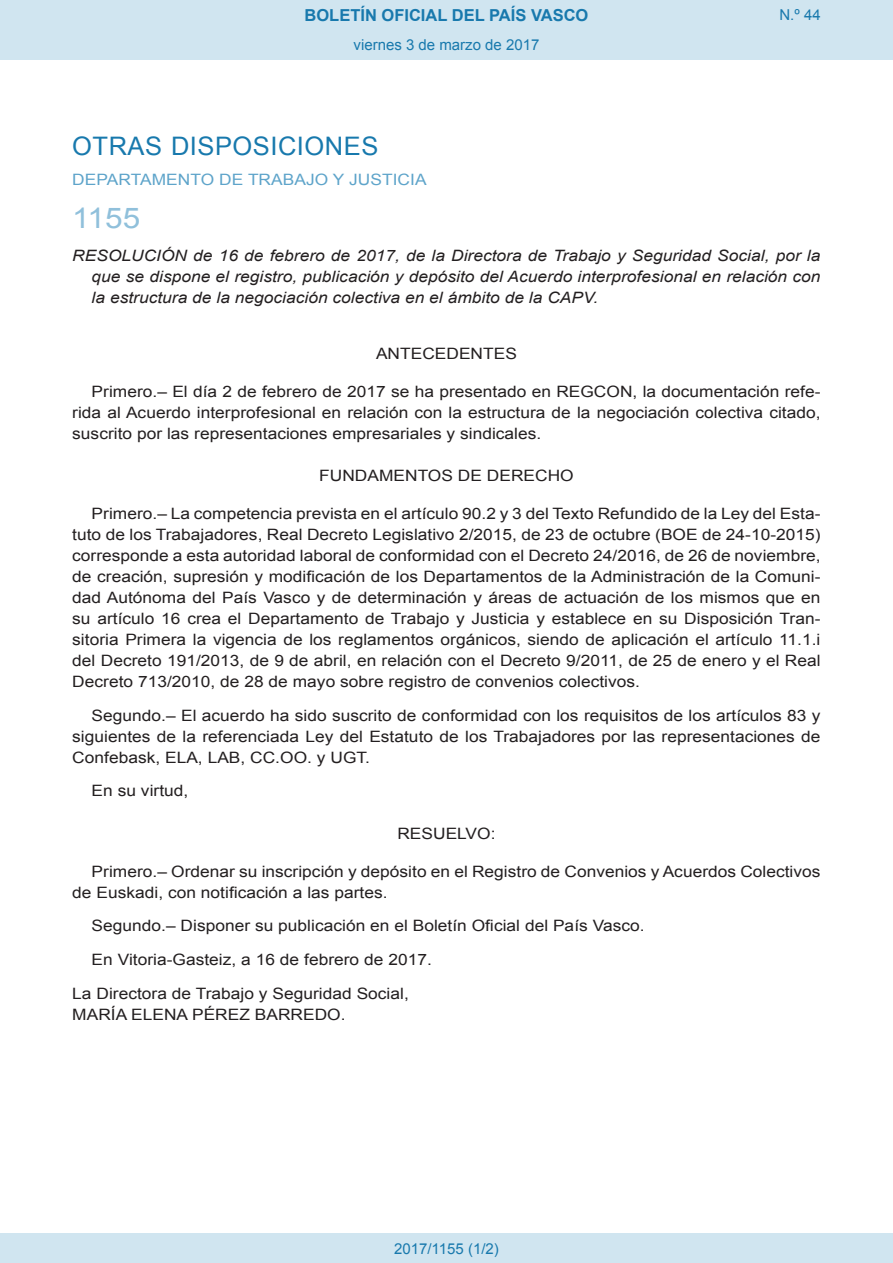
<style>
.page{position:relative;width:893px;height:1263px;background:#fff}
.page>*{position:absolute;margin:0;border:0;box-sizing:border-box;transform-origin:0 0}
.BOPVOrden{font:28.5px "Arial";color:#90c0db;scale:1.11 1}
.BOPVSeccion{font:25.5px "Arial";letter-spacing:.02em;color:#1879ad}
.t1{font:700 16.5px "Arial";color:#1879ad}
.BOPVDetalle{font:15.6px/21px "Arial";color:#231f20;text-align:justify;scale:1.11 1}
.BOPVTitulo{font:italic 15.6px/21px "Arial";color:#231f20;text-align:justify;scale:1.11 1}
.BOPVClave{font:15.6px "Arial";color:#231f20;scale:1.11 1}
.BOPVFirmaLugFec{font:15.6px "Arial";color:#231f20;scale:1.11 1}
.BOPVFirmaPuesto{font:15.6px "Arial";color:#231f20;scale:1.11 1}
.BOPVOrganismo{font:15.6px "Arial";letter-spacing:.005em;color:#5ea4ca;scale:1.11 1}
.BOPVFirmaNombre{font:15.6px "Arial";color:#231f20;scale:1.11 1}
.Paginacion_Centro{font:15px "Arial";color:#1879ad}
</style>
<div class="page">
<div style="left:0;top:0;width:893px;height:60px;background:#d0e5f0"></div>
<div style="left:0;top:1233px;width:893px;height:30px;background:#d0e5f0"></div>
<p class="t1" style="left:305px;top:4px;width:285px">BOLETÍN OFICIAL DEL PAÍS VASCO</p>
<p class="Paginacion_Centro" style="left:353px;top:35px;width:187px">viernes 3 de marzo de 2017</p>
<p class="Paginacion_Centro" style="left:779px;top:5px;width:43px">N.º 44</p>
<p class="BOPVSeccion" style="left:72px;top:129px;width:308px">OTRAS DISPOSICIONES</p>
<p class="BOPVOrganismo" style="left:72px;top:169px;width:321px">DEPARTAMENTO DE TRABAJO Y JUSTICIA</p>
<p class="BOPVOrden" style="left:72px;top:199px;width:63px">1155</p>
<p class="BOPVTitulo" style="left:92px;top:246px;width:658px;text-indent:-19px">RESOLUCIÓN de 16 de febrero de 2017, de la Directora de Trabajo y Seguridad Social, por la que se dispone el registro, publicación y depósito del Acuerdo interprofesional en relación con la estructura de la negociación colectiva en el ámbito de la CAPV.</p>
<p class="BOPVClave" style="left:376px;top:343px;width:128px">ANTECEDENTES</p>
<p class="BOPVDetalle" style="left:72px;top:381px;width:676px;text-indent:19px">Primero.– El día 2 de febrero de 2017 se ha presentado en REGCON, la documentación refe&shy;rida al Acuerdo interprofesional en relación con la estructura de la negociación colectiva citado, suscrito por las representaciones empresariales y sindicales.</p>
<p class="BOPVClave" style="left:319px;top:465px;width:231px">FUNDAMENTOS DE DERECHO</p>
<p class="BOPVDetalle" style="left:72px;top:503px;width:676px;text-indent:19px">Primero.– La competencia prevista en el artículo 90.2 y 3 del Texto Refundido de la Ley del Esta&shy;tuto de los Trabajadores, Real Decreto Legislativo 2/2015, de 23 de octubre (BOE de 24-10-2015) corresponde a esta autoridad laboral de conformidad con el Decreto 24/2016, de 26 de noviembre, de creación, supresión y modificación de los Departamentos de la Administración de la Comuni&shy;dad Autónoma del País Vasco y de determinación y áreas de actuación de los mismos que en su artículo 16 crea el Departamento de Trabajo y Justicia y establece en su Disposición Tran&shy;sitoria Primera la vigencia de los reglamentos orgánicos, siendo de aplicación el artículo 11.1.i del Decreto 191/2013, de 9 de abril, en relación con el Decreto 9/2011, de 25 de enero y el Real Decreto 713/2010, de 28 de mayo sobre registro de convenios colectivos.</p>
<p class="BOPVDetalle" style="left:72px;top:705px;width:676px;text-indent:19px">Segundo.– El acuerdo ha sido suscrito de conformidad con los requisitos de los artículos 83 y siguientes de la referenciada Ley del Estatuto de los Trabajadores por las representaciones de Confebask, ELA, LAB, CC.OO. y UGT.</p>
<p class="BOPVDetalle" style="left:92px;top:780px;width:89px">En su virtud,</p>
<p class="BOPVClave" style="left:397px;top:823px;width:90px">RESUELVO:</p>
<p class="BOPVDetalle" style="left:72px;top:861px;width:676px;text-indent:19px">Primero.– Ordenar su inscripción y depósito en el Registro de Convenios y Acuerdos Colectivos de Euskadi, con notificación a las partes.</p>
<p class="BOPVDetalle" style="left:92px;top:915px;width:500px">Segundo.– Disponer su publicación en el Boletín Oficial del País Vasco.</p>
<p class="BOPVFirmaLugFec" style="left:92px;top:949px;width:308px">En Vitoria-Gasteiz, a 16 de febrero de 2017.</p>
<p class="BOPVFirmaPuesto" style="left:72px;top:983px;width:305px">La Directora de Trabajo y Seguridad Social,</p>
<p class="BOPVFirmaNombre" style="left:72px;top:1004px;width:248px">MARÍA ELENA PÉREZ BARREDO.</p>
<p class="Paginacion_Centro" style="left:394px;top:1238px;width:106px">2017/1155 (1/2)</p>
</div>
